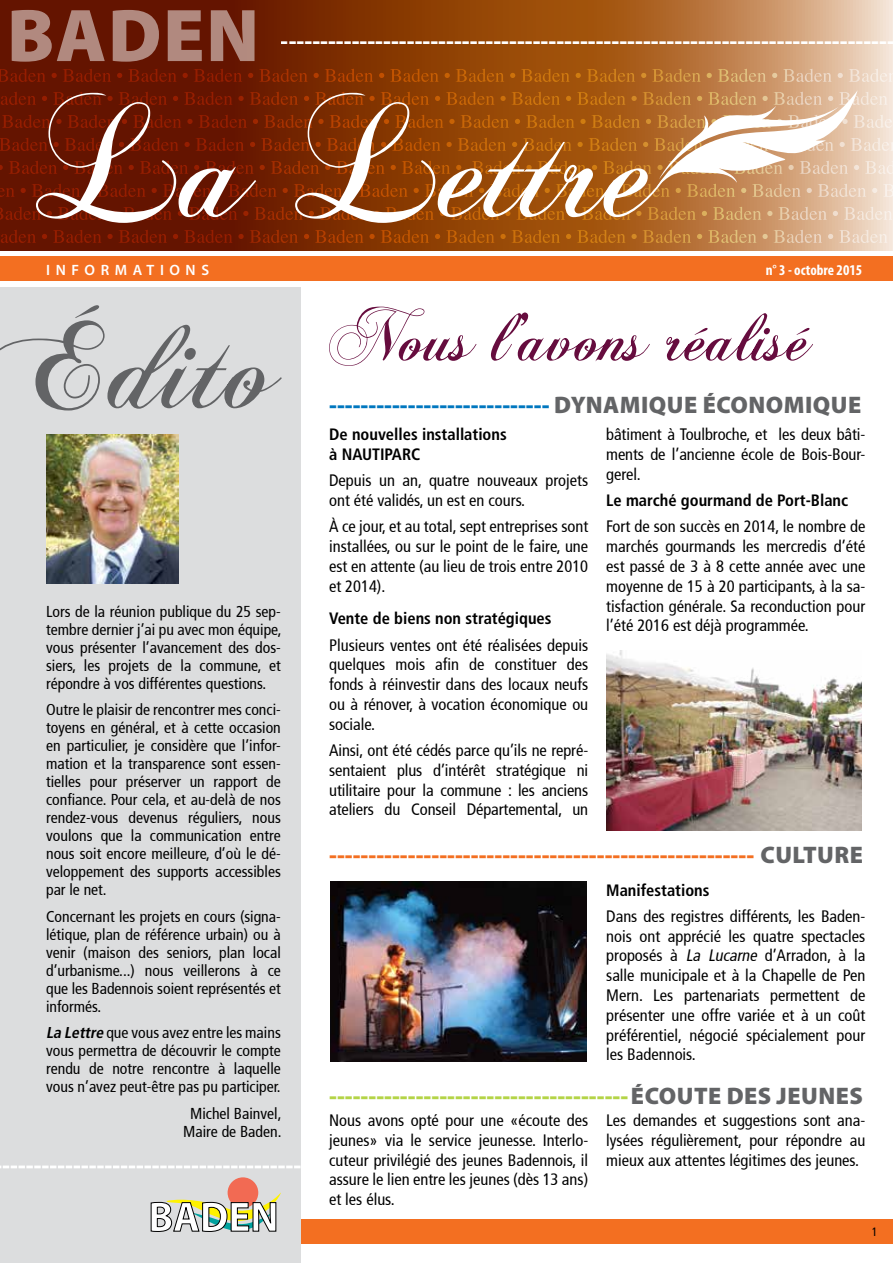
<style>
.page{position:relative;width:893px;height:1263px;background:#fff}
.page>*{position:absolute;margin:0;border:0;box-sizing:border-box;transform-origin:0 0}
.t1{font:154.8px "Chopin Script";color:#fff}
.t2{font:900 24px "Myriad Pro";color:#fff}
.t3{font:900 24px "Myriad Pro";letter-spacing:.02em;color:#f36f21}
.t4{font:900 24px "Myriad Pro";letter-spacing:.02em;color:#b4d447}
.t5{font:900 24px "Myriad Pro";letter-spacing:.02em;color:#0077bf}
.t6{font:condensed 16.5px/19.8px "Frutiger";color:#000;text-align:justify}
.t7{font:700 condensed 16.5px/19.8px "Frutiger LT Std";color:#000}
.t8{font:condensed 15.75px/18px "Frutiger";color:#000;text-align:justify}
.t9{font:700 condensed 15px "Myriad Pro";color:#fff}
.t10{font:600 15px "Myriad Pro";letter-spacing:.37em;color:#fff}
.t11{font:condensed 12px "Frutiger";color:#000}
.s1{font-family:"Frutiger LT Std";font-weight:700;font-style:italic}
.s2{color:#636466}
.s3{font-style:italic}
</style>
<div class="page">
<div style="left:0;top:1219px;width:893px;height:25px;background:#f36f21"></div>
<svg style="left:0;top:0;width:893px;height:250px;background:#9a5426"></svg>
<div style="left:0;top:287px;width:300px;height:976px;background:#dcddde"></div>
<svg style="left:0;top:1165px;width:300px;height:3px"></svg>
<div style="left:228px;top:1177px;width:30px;height:31px;background:#f26a53;border-radius:50%"></div>
<svg style="left:150px;top:1192px;width:131px;height:40px"></svg>
<img style="left:46px;top:435px;width:132px;height:149px">
<svg style="left:0;top:305px;width:282px;height:105px"></svg>
<svg style="left:12px;top:256px;width:881px;height:1px"></svg>
<svg style="left:0;top:230px;width:893px;height:13px;background:#9e5324"></svg>
<svg style="left:0;top:207px;width:893px;height:13px;background:#9e5324"></svg>
<svg style="left:0;top:69px;width:893px;height:13px;background:#9e5324"></svg>
<svg style="left:329px;top:307px;width:484px;height:59px"></svg>
<img style="left:331px;top:881px;width:255px;height:180px">
<img style="left:606px;top:651px;width:256px;height:179px">
<svg style="left:0;top:90px;width:893px;height:107px;background:#9d562c"></svg>
<svg style="left:12px;top:10px;width:243px;height:52px;background:#935b4d"></svg>
<div style="left:0;top:257px;width:893px;height:24px;background:#f36f21"></div>
<h2 class="t2" style="left:281px;top:25px;width:616px">------------------------------------------------------------------------------</h2>
<h1 class="t1" style="left:35px;top:71px;width:625px">La Lettre</h1>
<p class="t10" style="left:46px;top:260px;width:164px">INFORMATIONS</p>
<p class="t9" style="left:766px;top:260px;width:98px">n° 3 - octobre 2015</p>
<p class="t8" style="left:46px;top:602px;width:237px">Lors de la réunion publique du 25 sep&shy;tembre dernier j’ai pu avec mon équipe, vous présenter l’avancement des dos&shy;siers, les projets de la commune, et répondre à vos différentes questions.</p>
<p class="t8" style="left:46px;top:701px;width:236px">Outre le plaisir de rencontrer mes conci&shy;toyens en général, et à cette occasion en particulier, je considère que l’infor&shy;mation et la transparence sont essen&shy;tielles pour préserver un rapport de confiance. Pour cela, et au-delà de nos rendez-vous devenus réguliers, nous voulons que la communication entre nous soit encore meilleure, d’où le dé&shy;veloppement des supports accessibles par le net.</p>
<p class="t8" style="left:46px;top:907px;width:236px">Concernant les projets en cours (signa&shy;létique, plan de référence urbain) ou à venir (maison des seniors, plan local d’urbanisme...) nous veillerons à ce que les Badennois soient représentés et informés.</p>
<p class="t8" style="left:46px;top:1024px;width:236px"><span class="s1">La Lettre</span> que vous avez entre les mains vous permettra de découvrir le compte rendu de notre rencontre à laquelle vous n’avez peut-être pas pu participer.</p>
<p class="t8" style="left:183px;top:1104px;width:100px;text-align:center">Michel Bainvel,<br>Maire de Baden.</p>
<h2 class="t5" style="left:329px;top:388px;width:534px">---------------------------- <span class="s2">DYNAMIQUE ÉCONOMIQUE</span></h2>
<p class="t7" style="left:329px;top:425px;width:179px">De nouvelles installations à NAUTIPARC</p>
<p class="t6" style="left:329px;top:471px;width:261px">Depuis un an, quatre nouveaux projets ont été validés, un est en cours.</p>
<p class="t6" style="left:329px;top:517px;width:261px">À ce jour, et au total, sept entreprises sont installées, ou sur le point de le faire, une est en attente (au lieu de trois entre 2010 et 2014).</p>
<p class="t7" style="left:329px;top:609px;width:224px">Vente de biens non stratégiques</p>
<p class="t6" style="left:329px;top:635px;width:261px">Plusieurs ventes ont été réalisées depuis quelques mois afin de constituer des fonds à réinvestir dans des locaux neufs ou à rénover, à vocation économique ou sociale.</p>
<p class="t6" style="left:329px;top:740px;width:261px">Ainsi, ont été cédés parce qu’ils ne repré&shy;sentaient plus d’intérêt stratégique ni utilitaire pour la commune : les anciens ateliers du Conseil Départemental, un</p>
<p class="t6" style="left:606px;top:425px;width:261px">bâtiment à Toulbroche, et les deux bâti&shy;ments de l’ancienne école de Bois-Bour&shy;gerel.</p>
<p class="t7" style="left:606px;top:491px;width:243px">Le marché gourmand de Port-Blanc</p>
<p class="t6" style="left:606px;top:517px;width:261px">Fort de son succès en 2014, le nombre de marchés gourmands les mercredis d’été est passé de 3 à 8 cette année avec une moyenne de 15 à 20 participants, à la sa&shy;tisfaction générale. Sa reconduction pour l’été 2016 est déjà programmée.</p>
<h2 class="t3" style="left:329px;top:839px;width:535px">------------------------------------------------------ <span class="s2">CULTURE</span></h2>
<p class="t7" style="left:606px;top:880px;width:105px">Manifestations</p>
<p class="t6" style="left:606px;top:906px;width:261px">Dans des registres différents, les Baden&shy;nois ont apprécié les quatre spectacles proposés à <span class="s3">La Lucarne</span> d’Arradon, à la salle municipale et à la Chapelle de Pen Mern. Les partenariats permettent de présenter une offre variée et à un coût préférentiel, négocié spécialement pour les Badennois.</p>
<h2 class="t4" style="left:329px;top:1080px;width:535px">--------------------------------------<span class="s2">ÉCOUTE DES JEUNES</span></h2>
<p class="t6" style="left:329px;top:1110px;width:261px">Nous avons opté pour une «écoute des jeunes» via le service jeunesse. Interlo&shy;cuteur privilégié des jeunes Badennois, il assure le lien entre les jeunes (dès 13 ans) et les élus.</p>
<p class="t6" style="left:606px;top:1110px;width:261px">Les demandes et suggestions sont ana&shy;lysées régulièrement, pour répondre au mieux aux attentes légitimes des jeunes.</p>
<p class="t11" style="left:872px;top:1225px;width:7px">1</p>
</div>
